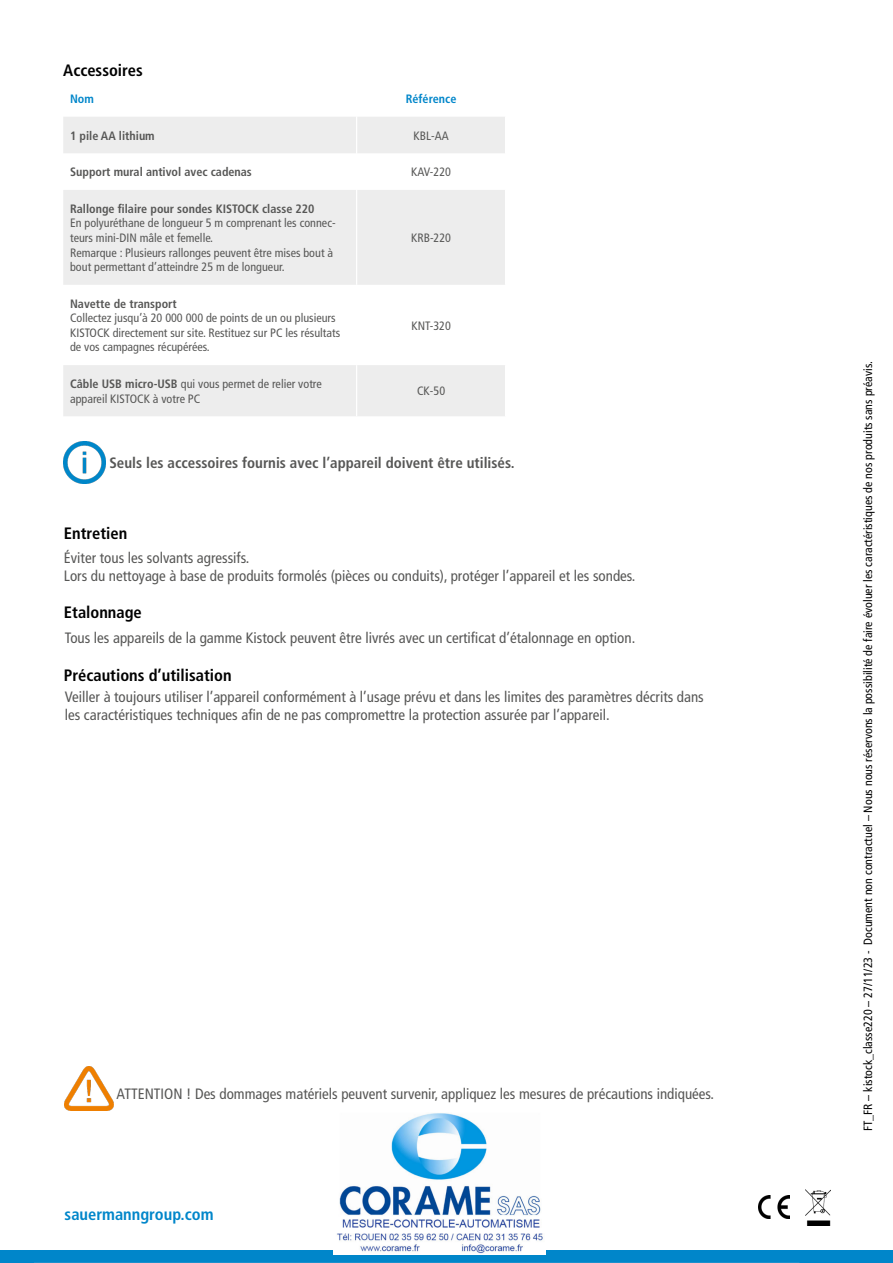
<style>
.page{position:relative;width:893px;height:1263px;background:#fff}
.page>*{position:absolute;margin:0;border:0;box-sizing:border-box;transform-origin:0 0}
.t1{font:700 condensed 16.5px "Frutiger LT Std";color:#000}
.t2{font:700 condensed 16.5px "Frutiger LT Std";color:#0086ca}
.t3{font:condensed 15px/18px "Frutiger LT Std";color:#575756}
.t4{font:700 condensed 15px "Frutiger LT Std";color:#575756}
.t5{font:condensed 12.15px/14.5px "Frutiger LT Std";color:#575756}
.t6{font:700 condensed 12.15px "Frutiger LT Std";color:#575756}
.t7{font:700 condensed 12.15px "Frutiger LT Std";color:#0086ca}
.t8{font:condensed 12px "Frutiger LT Std";color:#000}
.s1{font-weight:700}
</style>
<div class="page">
<img style="left:758px;top:1196px;width:31px;height:22px">
<img style="left:806px;top:1190px;width:24px;height:35px">
<svg style="left:63px;top:117px;width:442px;height:299px;fill:#ededed"></svg>
<hr style="left:356px;top:117px;width:1px;height:36px;background:#fff">
<hr style="left:356px;top:153px;width:1px;height:37px;background:#fff">
<hr style="left:356px;top:190px;width:1px;height:95px;background:#fff">
<hr style="left:356px;top:285px;width:1px;height:80px;background:#fff">
<hr style="left:356px;top:365px;width:1px;height:51px;background:#fff">
<img style="left:63px;top:441px;width:43px;height:43px">
<img style="left:65px;top:1067px;width:49px;height:43px">
<div style="left:0;top:1251px;width:893px;height:12px;background:#0086ca"></div>
<hr style="left:34px;top:1262px;width:765px;height:1px;background:#dadada">
<img style="left:334px;top:1113px;width:211px;height:141px">
<p class="t1" style="left:63px;top:61px;width:81px">Accessoires</p>
<p class="t7" style="left:70px;top:91px;width:25px">Nom</p>
<p class="t7" style="left:406px;top:91px;width:52px">Référence</p>
<p class="t6" style="left:70px;top:128px;width:86px">1 pile AA lithium</p>
<p class="t5" style="left:414px;top:128px;width:37px">KBL-AA</p>
<p class="t6" style="left:70px;top:165px;width:183px">Support mural antivol avec cadenas</p>
<p class="t5" style="left:411px;top:165px;width:41px">KAV-220</p>
<p class="t6" style="left:70px;top:201px;width:246px">Rallonge filaire pour sondes KISTOCK classe 220</p>
<p class="t5" style="left:70px;top:216px;width:267px">En polyuréthane de longueur 5 m comprenant les connec&shy;teurs mini-DIN mâle et femelle.<br>Remarque : Plusieurs rallonges peuvent être mises bout à bout permettant d’atteindre 25 m de longueur.</p>
<p class="t5" style="left:411px;top:231px;width:41px">KRB-220</p>
<p class="t6" style="left:70px;top:296px;width:108px">Navette de transport</p>
<p class="t5" style="left:70px;top:311px;width:272px">Collectez jusqu’à 20 000 000 de points de un ou plusieurs<br>KISTOCK directement sur site. Restituez sur PC les résultats de vos campagnes récupérées.</p>
<p class="t5" style="left:411px;top:318px;width:41px">KNT-320</p>
<p class="t5" style="left:70px;top:377px;width:253px"><span class="s1">Câble USB micro-USB</span> qui vous permet de relier votre appareil KISTOCK à votre PC</p>
<p class="t5" style="left:417px;top:384px;width:30px">CK-50</p>
<p class="t4" style="left:109px;top:453px;width:407px">Seuls les accessoires fournis avec l’appareil doivent être utilisés.</p>
<p class="t1" style="left:64px;top:523px;width:65px">Entretien</p>
<p class="t3" style="left:64px;top:548px;width:573px">Éviter tous les solvants agressifs.<br>Lors du nettoyage à base de produits formolés (pièces ou conduits), protéger l’appareil et les sondes.</p>
<p class="t1" style="left:64px;top:602px;width:79px">Etalonnage</p>
<p class="t3" style="left:65px;top:629px;width:572px">Tous les appareils de la gamme Kistock peuvent être livrés avec un certificat d’étalonnage en option.</p>
<p class="t1" style="left:64px;top:665px;width:169px">Précautions d’utilisation</p>
<p class="t3" style="left:65px;top:688px;width:641px">Veiller à toujours utiliser l’appareil conformément à l’usage prévu et dans les limites des paramètres décrits dans les caractéristiques techniques afin de ne pas compromettre la protection assurée par l’appareil.</p>
<p class="t3" style="left:117px;top:1085px;width:599px">ATTENTION ! Des dommages matériels peuvent survenir, appliquez les mesures de précautions indiquées.</p>
<p class="t2" style="left:65px;top:1204px;width:150px">sauermanngroup.com</p>
<p class="t8" style="left:861px;top:1131px;width:771px;rotate:-90deg">FT_FR – kistock_classe220 – 27/11/23 - Document non contractuel – Nous nous réservons la possibilité de faire évoluer les caractéristiques de nos produits sans préavis.</p>
</div>
